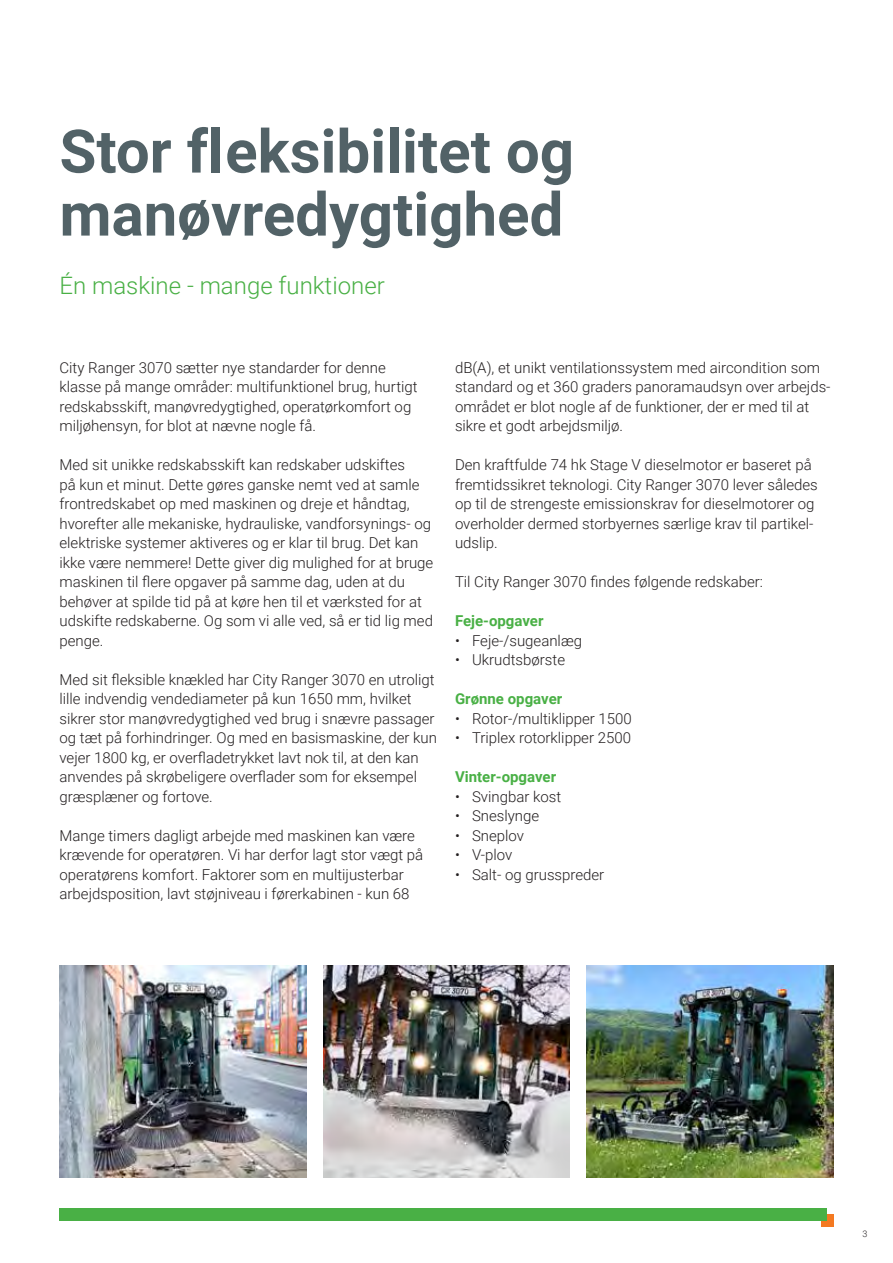
<style>
.page{position:relative;width:893px;height:1263px;background:#fff}
.page>*{position:absolute;margin:0;border:0;box-sizing:border-box;transform-origin:0 0}
.t1{font:700 60px/63px "Roboto";color:#526267}
.t2{font:300 24px "Roboto";color:#49b045}
.t3{font:300 15px/19.5px "Roboto";color:#231f20}
.t4{font:700 15px "Roboto";color:#49b045}
.t5{font:300 9px "Roboto";color:#231f20}
</style>
<div class="page">
<div style="left:821px;top:1214px;width:12px;height:13px;background:#f47921"></div>
<div style="left:60px;top:1208px;width:767px;height:12px;background:#49b045"></div>
<img style="left:60px;top:965px;width:246px;height:213px">
<img style="left:587px;top:965px;width:246px;height:213px">
<img style="left:323px;top:965px;width:247px;height:213px">
<h1 class="t1" style="left:60px;top:118px;width:516px">Stor fleksibilitet og manøvredygtighed</h1>
<h2 class="t2" style="left:60px;top:269px;width:327px">Én maskine - mange funktioner</h2>
<p class="t3" style="left:60px;top:357px;width:360px">City Ranger 3070 sætter nye standarder for denne klasse på mange områder: multifunktionel brug, hurtigt redskabsskift, manøvredygtighed, operatørkomfort og miljøhensyn, for blot at nævne nogle få.</p>
<p class="t3" style="left:60px;top:455px;width:375px">Med sit unikke redskabsskift kan redskaber udskiftes<br>på kun et minut. Dette gøres ganske nemt ved at samle frontredskabet op med maskinen og dreje et håndtag, hvorefter alle mekaniske, hydrauliske, vandforsynings- og elektriske systemer aktiveres og er klar til brug. Det kan ikke være nemmere! Dette giver dig mulighed for at bruge maskinen til flere opgaver på samme dag, uden at du behøver at spilde tid på at køre hen til et værksted for at udskifte redskaberne. Og som vi alle ved, så er tid lig med penge.</p>
<p class="t3" style="left:60px;top:669px;width:379px">Med sit fleksible knækled har City Ranger 3070 en utroligt lille indvendig vendediameter på kun 1650 mm, hvilket sikrer stor manøvredygtighed ved brug i snævre passager og tæt på forhindringer. Og med en basismaskine, der kun vejer 1800 kg, er overfladetrykket lavt nok til, at den kan anvendes på skrøbeligere overflader som for eksempel græsplæner og fortove.</p>
<p class="t3" style="left:60px;top:825px;width:365px">Mange timers dagligt arbejde med maskinen kan være krævende for operatøren. Vi har derfor lagt stor vægt på operatørens komfort. Faktorer som en multijusterbar arbejdsposition, lavt støjniveau i førerkabinen - kun 68</p>
<p class="t3" style="left:455px;top:357px;width:377px">dB(A), et unikt ventilationssystem med aircondition som standard og et 360 graders panoramaudsyn over arbejds&shy;området er blot nogle af de funktioner, der er med til at sikre et godt arbejdsmiljø.</p>
<p class="t3" style="left:455px;top:455px;width:364px">Den kraftfulde 74 hk Stage V dieselmotor er baseret på fremtidssikret teknologi. City Ranger 3070 lever således op til de strengeste emissionskrav for dieselmotorer og overholder dermed storbyernes særlige krav til partikel&shy;udslip.</p>
<p class="t3" style="left:455px;top:572px;width:310px">Til City Ranger 3070 findes følgende redskaber:</p>
<p class="t4" style="left:455px;top:610px;width:90px">Feje-opgaver</p>
<p class="t3" style="left:455px;top:630px;width:129px">• Feje-/sugeanlæg</p>
<p class="t3" style="left:455px;top:650px;width:112px">• Ukrudtsbørste</p>
<p class="t4" style="left:455px;top:688px;width:109px">Grønne opgaver</p>
<p class="t3" style="left:455px;top:708px;width:178px">• Rotor-/multiklipper 1500</p>
<p class="t3" style="left:455px;top:728px;width:177px">• Triplex rotorklipper 2500</p>
<p class="t4" style="left:455px;top:766px;width:103px">Vinter-opgaver</p>
<p class="t3" style="left:455px;top:786px;width:108px">• Svingbar kost</p>
<p class="t3" style="left:455px;top:806px;width:86px">• Sneslynge</p>
<p class="t3" style="left:455px;top:825px;width:71px">• Sneplov</p>
<p class="t3" style="left:455px;top:845px;width:59px">• V-plov</p>
<p class="t3" style="left:455px;top:864px;width:151px">• Salt- og grusspreder</p>
<p class="t5" style="left:862px;top:1228px;width:6px">3</p>
</div>
